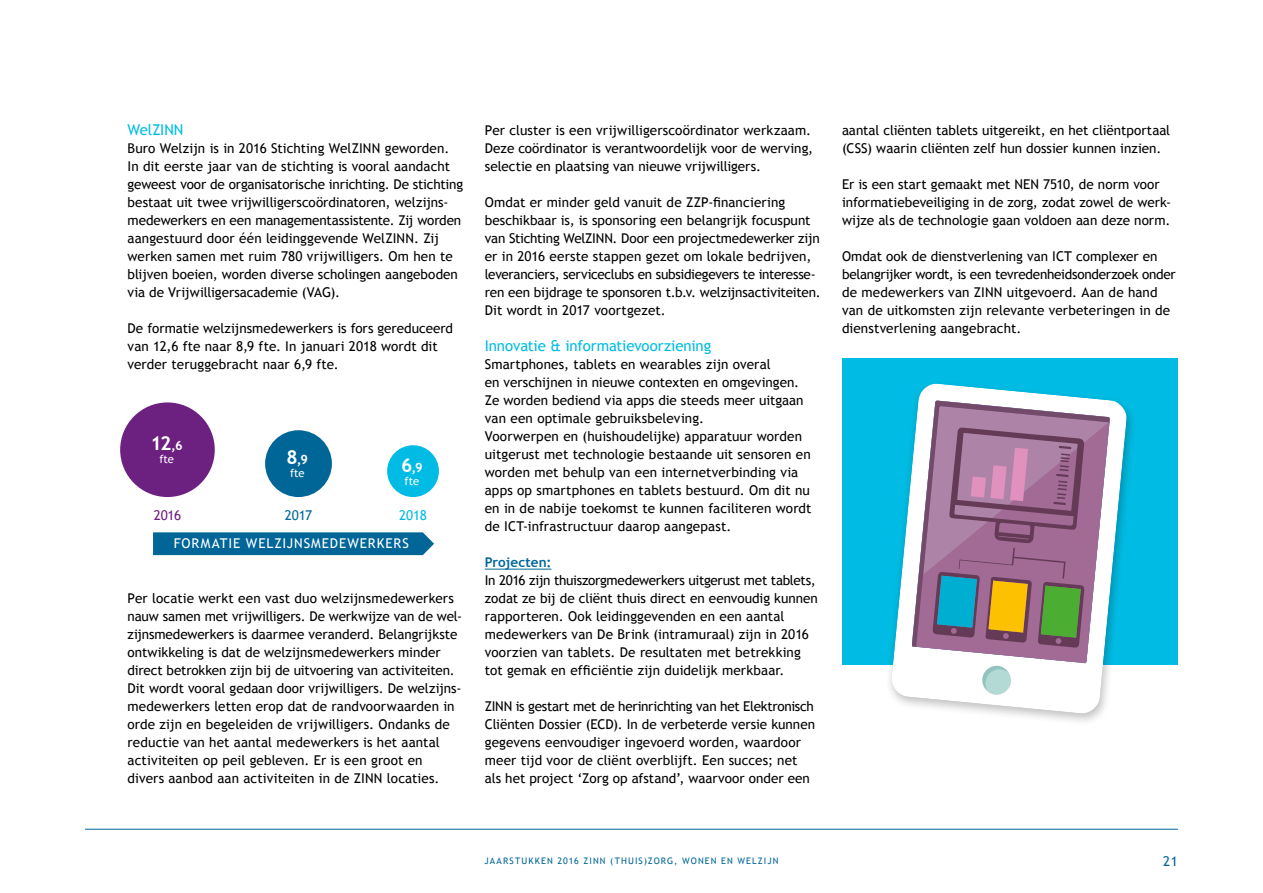
<style>
.page{position:relative;width:1263px;height:893px;background:#fff}
.page>*{position:absolute;margin:0;border:0;box-sizing:border-box;transform-origin:0 0}
.t1{font:700 19.2px "Trebuchet MS";color:#fff}
.t2{font:15px "Trebuchet MS";letter-spacing:-.01em;color:#00bce4}
.t3{font:13.5px/18px "Trebuchet MS";color:#000}
.t4{font:13.5px "Trebuchet MS";letter-spacing:.075em;color:#fff}
.t5{font:700 13.5px "Trebuchet MS";color:#006698}
.t6{font:13.5px "Trebuchet MS";letter-spacing:-.01em;color:#006698}
.t7{font:13.5px "Trebuchet MS";color:#6c2080}
.t8{font:13.5px "Trebuchet MS";color:#00bce4}
.t9{font:700 12.9px "Trebuchet MS";color:#fff}
.t10{font:11.25px "Trebuchet MS";color:#fff}
.t11{font:9px "Trebuchet MS";letter-spacing:.125em;color:#006698}
.s1{font-size:12.9px}
.s2{font-size:19.2px}
</style>
<div class="page">
<hr style="left:85px;top:829px;width:1093px;height:1px;background:#006698">
<hr style="left:485px;top:569px;width:66px;height:1px;background:#006698">
<div style="left:120px;top:402px;width:95px;height:95px;background:#6c2080;border-radius:50%"></div>
<div style="left:265px;top:430px;width:67px;height:67px;background:#006698;border-radius:50%"></div>
<div style="left:387px;top:445px;width:52px;height:52px;background:#00bce4;border-radius:50%"></div>
<div style="left:153px;top:532px;width:281px;height:23px;background:#006698"></div>
<div style="left:842px;top:358px;width:336px;height:306px;background:#00bce4"></div>
<div style="left:885px;top:379px;width:252px;height:348px;background:#000;opacity:.25"></div>
<svg style="left:891px;top:383px;width:236px;height:330px;fill:#fff"></svg>
<svg style="left:912px;top:647px;width:198px;height:16px;background:#cebed1"></svg>
<svg style="left:912px;top:401px;width:198px;height:246px;background:#d0d3de"></svg>
<svg style="left:923px;top:406px;width:186px;height:242px;background:#9d7e93"></svg>
<p class="t2" style="left:128px;top:121px;width:47px">WelZINN</p>
<p class="t3" style="left:128px;top:140px;width:337px">Buro Welzijn is in 2016 Stichting WelZINN geworden.<br>In dit eerste jaar van de stichting is vooral aandacht geweest voor de organisatorische inrichting. De stichting bestaat uit twee vrijwilligerscoördinatoren, welzijns&shy;medewerkers en een managementassistente. Zij worden aangestuurd door één leidinggevende WelZINN . Zij werken samen met ruim 780 vrijwilligers. Om hen te blijven boeien, worden diverse scholingen aangeboden via de Vrijwilligersacademie (VAG ).</p>
<p class="t3" style="left:128px;top:320px;width:327px">De formatie welzijnsmedewerkers is fors gereduceerd van 12,6 fte naar 8,9 fte. In januari 2018 wordt dit verder teruggebracht naar 6,9 fte.</p>
<h1 class="t1" style="left:151px;top:432px;width:34px">12<span class="s1">,6</span></h1>
<p class="t10" style="left:159px;top:453px;width:16px">fte</p>
<p class="t9" style="left:286px;top:452px;width:23px"><span class="s2">8</span>,9</p>
<p class="t10" style="left:290px;top:467px;width:16px">fte</p>
<p class="t9" style="left:401px;top:459px;width:23px"><span class="s2">6</span>,9</p>
<p class="t10" style="left:405px;top:474px;width:16px">fte</p>
<p class="t7" style="left:154px;top:507px;width:29px">2016</p>
<p class="t6" style="left:285px;top:507px;width:29px">2017</p>
<p class="t8" style="left:399px;top:507px;width:29px">2018</p>
<p class="t4" style="left:174px;top:535px;width:237px">formati e welzij nsmedewerkers</p>
<p class="t3" style="left:128px;top:590px;width:336px">Per locatie werkt een vast duo welzijnsmedewerkers nauw samen met vrijwilligers. De werkwijze van de wel&shy;zijnsmedewerkers is daarmee veranderd. Belangrijkste ontwikkeling is dat de welzijnsmedewerkers minder direct betrokken zijn bij de uitvoering van activiteiten.<br>Dit wordt vooral gedaan door vrijwilligers. De welzijns&shy;medewerkers letten erop dat de randvoorwaarden in orde zijn en begeleiden de vrijwilligers. Ondanks de reductie van het aantal medewerkers is het aantal activiteiten op peil gebleven. Er is een groot en divers aanbod aan activiteiten in de ZINN locaties.</p>
<p class="t3" style="left:485px;top:122px;width:330px">Per cluster is een vrijwilligerscoördinator werkzaam.<br>Deze coördinator is verantwoordelijk voor de werving, selectie en plaatsing van nieuwe vrijwilligers.</p>
<p class="t3" style="left:485px;top:194px;width:337px">Omdat er minder geld vanuit de ZZP-financiering beschikbaar is, is sponsoring een belangrijk focuspunt van Stichting WelZINN . Door een projectmedewerker zijn er in 2016 eerste stappen gezet om lokale bedrijven, leveranciers, serviceclubs en subsidiegevers te interesse&shy;ren een bijdrage te sponsoren t.b.v. welzijnsactiviteiten.<br>Dit wordt in 2017 voortgezet.</p>
<p class="t2" style="left:485px;top:337px;width:228px">Innovatie &amp; informatievoorziening</p>
<p class="t3" style="left:485px;top:356px;width:328px">Smartphones, tablets en wearables zijn overal<br>en verschijnen in nieuwe contexten en omgevingen.<br>Ze worden bediend via apps die steeds meer uitgaan van een optimale gebruiksbeleving.<br>Voorwerpen en (huishoudelijke) apparatuur worden uitgerust met technologie bestaande uit sensoren en worden met behulp van een internetverbinding via apps op smartphones en tablets bestuurd. Om dit nu en in de nabije toekomst te kunnen faciliteren wordt de ICT-infrastructuur daarop aangepast.</p>
<p class="t5" style="left:485px;top:554px;width:68px">Projecten:</p>
<p class="t3" style="left:485px;top:572px;width:335px">In 2016 zijn thuiszorgmedewerkers uitgerust met tablets, zodat ze bij de cliënt thuis direct en eenvoudig kunnen rapporteren. Ook leidinggevenden en een aantal medewerkers van De Brink (intramuraal) zijn in 2016 voorzien van tablets. De resultaten met betrekking tot gemak en efficiëntie zijn duidelijk merkbaar.</p>
<p class="t3" style="left:485px;top:698px;width:332px">ZINN is gestart met de herinrichting van het Elektronisch Cliënten Dossier (ECD). In de verbeterde versie kunnen gegevens eenvoudiger ingevoerd worden, waardoor meer tijd voor de cliënt overblijft. Een succes; net als het project ‘Zorg op afstand’, waarvoor onder een</p>
<p class="t3" style="left:842px;top:122px;width:330px">aantal cliënten tablets uitgereikt, en het cliëntportaal (CSS) waarin cliënten zelf hun dossier kunnen inzien.</p>
<p class="t3" style="left:842px;top:176px;width:181px">Er is een start gemaakt met NEN</p>
<p class="t3" style="left:842px;top:176px;width:331px;text-indent:201px">7510, de norm voor informatiebeveiliging in de zorg, zodat zowel de werk&shy;wijze als de technologie gaan voldoen aan deze norm.</p>
<p class="t3" style="left:842px;top:248px;width:335px">Omdat ook de dienstverlening van ICT complexer en belangrijker wordt, is een tevredenheidsonderzoek onder de medewerkers van ZINN uitgevoerd. Aan de hand van de uitkomsten zijn relevante verbeteringen in de dienstverlening aangebracht.</p>
<p class="t11" style="left:484px;top:856px;width:116px">jaarstukken 2016 ZINN</p>
<p class="t11" style="left:610px;top:856px;width:170px">(Thuis)zorg, Wonen en Welzij n</p>
<p class="t6" style="left:1163px;top:853px;width:16px">21</p>
</div>
